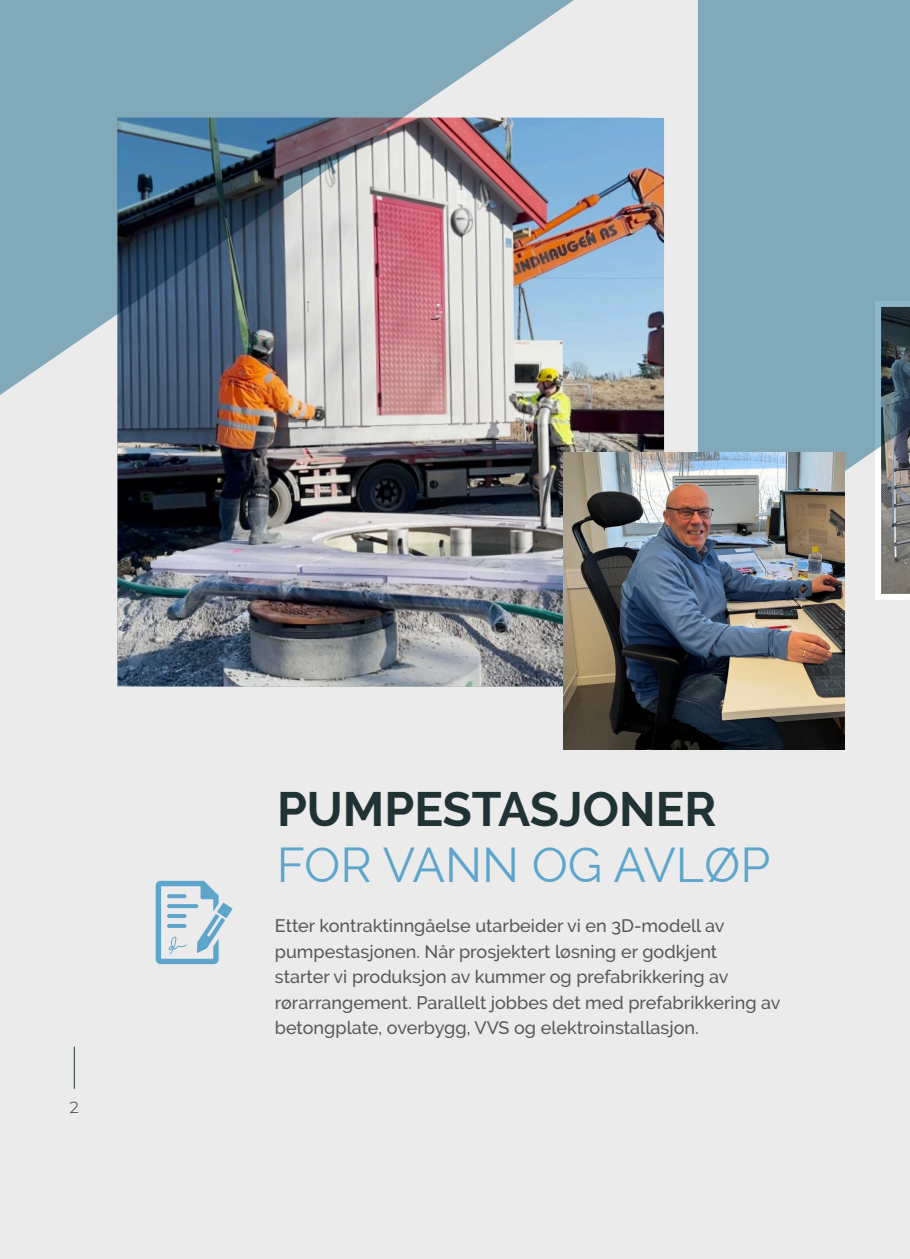
<style>
.page{position:relative;width:910px;height:1259px;background:#ebebec}
.page>*{position:absolute;margin:0;border:0;box-sizing:border-box;transform-origin:0 0}
.Paragraph_Style_44{font:48px "Raleway";color:#5ea5cb}
.Paragraph_Style_43{font:700 48px "Raleway";color:#1f3234}
.Paragraph_Style_12{font:500 18px/25.6px "Raleway";color:#57585a}
.t1{font:300 16px "Montserrat";color:#1f3234}
</style>
<div class="page">
<svg style="left:156px;top:881px;width:77px;height:83px"></svg>
<img style="left:118px;top:118px;width:546px;height:568px">
<svg style="left:875px;top:572px;width:35px;height:28px"></svg>
<img style="left:0;top:0;width:574px;height:395px">
<svg style="left:698px;top:0;width:212px;height:572px;background:#83a6b5"></svg>
<hr style="left:74px;top:1046px;width:1px;height:42px;background:#1f3234">
<img style="left:564px;top:452px;width:280px;height:297px">
<p class="t1" style="left:70px;top:1096px;width:11px">2</p>
<p class="Paragraph_Style_43" style="left:277px;top:782px;width:441px">PUMPESTASJONER</p>
<p class="Paragraph_Style_44" style="left:277px;top:837px;width:495px">FOR VANN OG AVLØP</p>
<p class="Paragraph_Style_12" style="left:275px;top:913px;width:507px">Etter kontraktinngåelse utarbeider vi en 3D-modell av pumpestasjonen. Når prosjektert løsning er godkjent<br>starter vi produksjon av kummer og prefabrikkering av rørarrangement. Parallelt jobbes det med prefabrikkering av betongplate, overbygg, VVS og elektroinstallasjon.</p>
</div>
